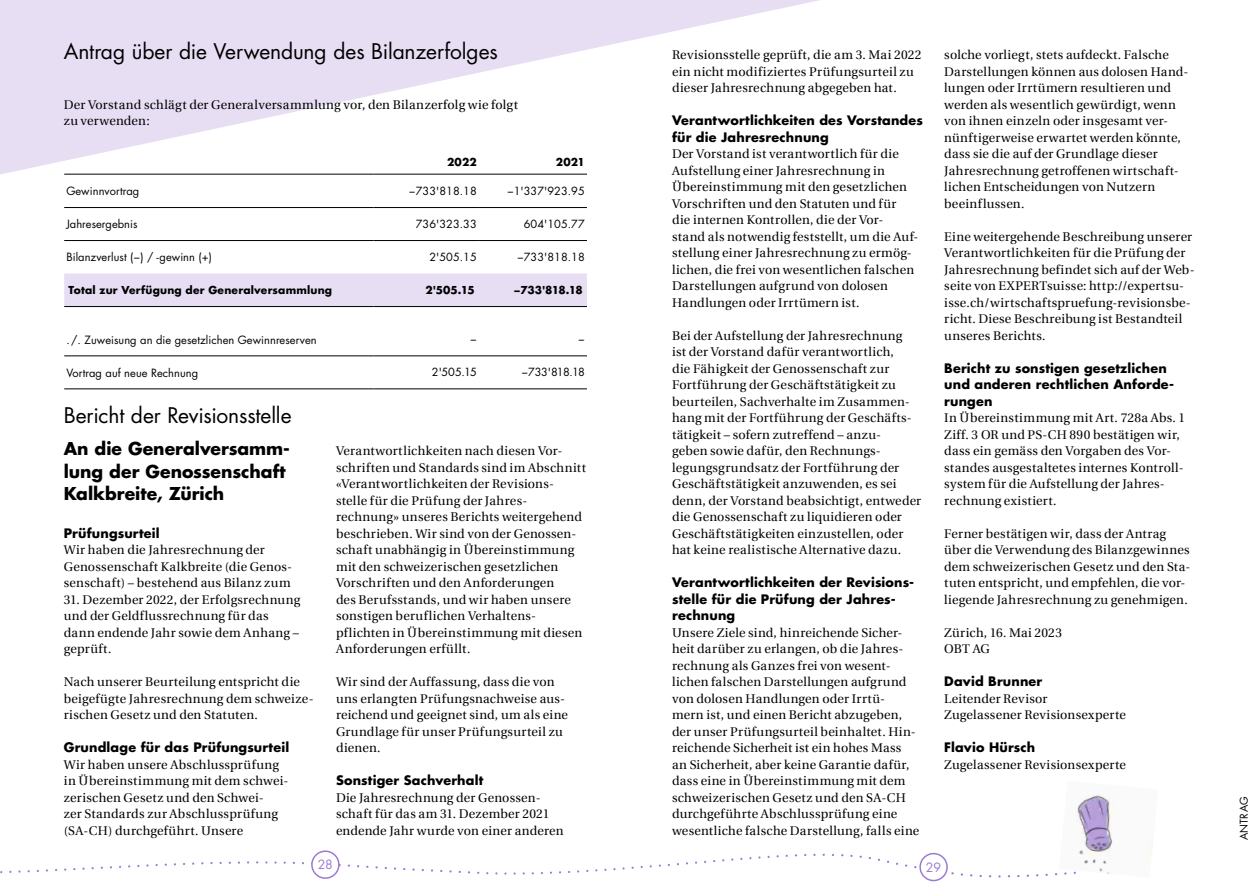
<style>
.page{position:relative;width:1259px;height:893px;background:#fff}
.page>*{position:absolute;margin:0;border:0;box-sizing:border-box;transform-origin:0 0}
.t1{font:21px "Futura LT Pro";letter-spacing:-.005em;color:#000}
.t2{font:700 17.25px/22.5px "Futura LT Pro";color:#000}
.t3{font:700 12.75px/16.5px "Futura LT Pro";letter-spacing:.01em;color:#000}
.t4{font:12.6px/16.5px "Utopia";letter-spacing:.02em;color:#000}
.t5{font:12.45px "Futura LT Pro";color:#9d7ad2}
.t6{font:11.1px "Futura LT Pro";letter-spacing:.005em;color:#000}
.t7{font:10.95px "Futura LT Pro";letter-spacing:.005em;color:#000}
.t8{font:700 10.65px "Futura LT Pro";letter-spacing:.015em;color:#000}
.t9{font:10.5px "Futura LT Pro";letter-spacing:.02em;color:#000}
</style>
<div class="page">
<svg style="left:0;top:852px;width:1058px;height:28px"></svg>
<div style="left:920px;top:854px;width:27px;height:26px;background:#fff;border-radius:50%"></div>
<div style="left:919px;top:853px;width:29px;height:28px;border:2px solid #9d7ad2;border-radius:50%"></div>
<div style="left:312px;top:851px;width:27px;height:27px;background:#fff;border-radius:50%"></div>
<div style="left:311px;top:850px;width:28px;height:29px;border:2px solid #9d7ad2;border-radius:50%"></div>
<svg style="left:0;top:0;width:820px;height:174px;fill:#e7def4"></svg>
<div style="left:64px;top:274px;width:523px;height:32px;background:#e7def4"></div>
<hr style="left:373px;top:207px;width:106px;height:1px;background:#000">
<hr style="left:479px;top:207px;width:108px;height:1px;background:#000">
<hr style="left:64px;top:174px;width:309px;height:1px;background:#000">
<hr style="left:373px;top:174px;width:106px;height:1px;background:#000">
<hr style="left:479px;top:174px;width:108px;height:1px;background:#000">
<hr style="left:64px;top:240px;width:309px;height:1px;background:#000">
<hr style="left:373px;top:240px;width:106px;height:1px;background:#000">
<hr style="left:479px;top:240px;width:108px;height:1px;background:#000">
<hr style="left:64px;top:207px;width:309px;height:1px;background:#000">
<hr style="left:64px;top:306px;width:309px;height:1px;background:#000">
<hr style="left:373px;top:306px;width:106px;height:1px;background:#000">
<hr style="left:479px;top:306px;width:108px;height:1px;background:#000">
<hr style="left:64px;top:356px;width:309px;height:1px;background:#000">
<hr style="left:373px;top:356px;width:106px;height:1px;background:#000">
<hr style="left:479px;top:356px;width:108px;height:1px;background:#000">
<hr style="left:64px;top:389px;width:309px;height:1px;background:#000">
<hr style="left:373px;top:389px;width:106px;height:1px;background:#000">
<hr style="left:479px;top:389px;width:108px;height:1px;background:#000">
<img style="left:1064px;top:795px;width:89px;height:80px">
<h1 class="t1" style="left:64px;top:37px;width:435px">Antrag über die Verwendung des Bilanzerfolges</h1>
<p class="t4" style="left:64px;top:96px;width:456px">Der Vorstand schlägt der Generalversammlung vor, den Bilanzerfolg wie folgt zu verwenden:</p>
<p class="t8" style="left:447px;top:153px;width:31px">2022</p>
<p class="t8" style="left:556px;top:153px;width:30px">2021</p>
<p class="t6" style="left:66px;top:184px;width:75px">Gewinnvortrag</p>
<p class="t7" style="left:409px;top:184px;width:69px">−733'818.18</p>
<p class="t7" style="left:507px;top:184px;width:79px">−1'337'923.95</p>
<p class="t6" style="left:66px;top:217px;width:73px">Jahresergebnis</p>
<p class="t7" style="left:416px;top:217px;width:62px">736'323.33</p>
<p class="t7" style="left:524px;top:217px;width:62px">604'105.77</p>
<p class="t6" style="left:66px;top:250px;width:147px">Bilanzverlust (−) / -gewinn (+)</p>
<p class="t7" style="left:429px;top:250px;width:49px">2'505.15</p>
<p class="t7" style="left:517px;top:250px;width:69px">−733'818.18</p>
<p class="t8" style="left:68px;top:282px;width:265px">Total zur Verfügung der Generalversammlung</p>
<p class="t8" style="left:426px;top:282px;width:51px">2'505.15</p>
<p class="t8" style="left:513px;top:282px;width:71px">−733'818.18</p>
<p class="t6" style="left:66px;top:332px;width:252px">./. Zuweisung an die gesetzlichen Gewinnreserven</p>
<p class="t7" style="left:470px;top:332px;width:8px">−</p>
<p class="t7" style="left:578px;top:332px;width:8px">−</p>
<p class="t6" style="left:66px;top:365px;width:133px">Vortrag auf neue Rechnung</p>
<p class="t7" style="left:432px;top:365px;width:46px">2'505.15</p>
<p class="t7" style="left:521px;top:365px;width:65px">−733'818.18</p>
<h1 class="t1" style="left:64px;top:401px;width:229px">Bericht der Revisionsstelle</h1>
<h2 class="t2" style="left:64px;top:437px;width:228px">An die Generalversamm&shy;lung der Genossenschaft<br>Kalkbreite, Zürich</h2>
<p class="t3" style="left:64px;top:524px;width:97px">Prüfungsurteil</p>
<p class="t4" style="left:64px;top:542px;width:230px">Wir haben die Jahresrechnung der<br>Genossenschaft Kalkbreite (die Genos&shy;senschaft) – bestehend aus Bilanz zum</p>
<p class="t4" style="left:64px;top:591px;width:238px">31. Dezember 2022, der Erfolgsrechnung und der Geldflussrechnung für das dann endende Jahr sowie dem Anhang – geprüft.</p>
<p class="t4" style="left:64px;top:674px;width:251px">Nach unserer Beurteilung entspricht die beigefügte Jahresrechnung dem schweize&shy;rischen Gesetz und den Statuten.</p>
<p class="t3" style="left:64px;top:739px;width:227px">Grundlage für das Prüfungsurteil</p>
<p class="t4" style="left:64px;top:756px;width:226px">Wir haben unsere Abschlussprüfung in Übereinstimmung mit dem schwei&shy;zerischen Gesetz und den Schwei-<br>zer Standards zur Abschlussprüfung (SA- CH) durchgeführt. Unsere</p>
<p class="t4" style="left:336px;top:443px;width:251px">Verantwortlichkeiten nach diesen Vor&shy;schriften und Standards sind im Abschnitt «Verantwortlichkeiten der Revisions&shy;stelle für die Prüfung der Jahres&shy;rechnung» unseres Berichts weitergehend beschrieben. Wir sind von der Genossen&shy;schaft unabhängig in Übereinstimmung mit den schweizerischen gesetzlichen Vorschriften und den Anforderungen<br>des Berufsstands, und wir haben unsere sonstigen beruflichen Verhaltens&shy;pflichten in Übereinstimmung mit diesen Anforderungen erfüllt.</p>
<p class="t4" style="left:336px;top:674px;width:234px">Wir sind der Auffassung, dass die von uns erlangten Prüfungsnachweise aus&shy;reichend und geeignet sind, um als eine<br>Grundlage für unser Prüfungsurteil zu dienen.</p>
<p class="t3" style="left:336px;top:772px;width:149px">Sonstiger Sachverhalt</p>
<p class="t4" style="left:336px;top:789px;width:229px">Die Jahresrechnung der Genossen&shy;schaft für das am 31. Dezember 2021 endende Jahr wurde von einer anderen</p>
<p class="t4" style="left:672px;top:47px;width:251px">Revisionsstelle geprüft, die am 3. Mai 2022 ein nicht modifiziertes Prüfungsurteil zu dieser Jahresrechnung abgegeben hat.</p>
<p class="t3" style="left:672px;top:112px;width:252px">Verantwortlichkeiten des Vorstandes für die Jahresrechnung</p>
<p class="t4" style="left:672px;top:146px;width:248px">Der Vorstand ist verantwortlich für die Aufstellung einer Jahresrechnung in Übereinstimmung mit den gesetzlichen Vorschriften und den Statuten und für<br>die internen Kontrollen, die der Vor&shy;stand als notwendig feststellt, um die Auf&shy;stellung einer Jahresrechnung zu ermög&shy;lichen, die frei von wesentlichen falschen Darstellungen aufgrund von dolosen Handlungen oder Irrtümern ist.</p>
<p class="t4" style="left:672px;top:327px;width:251px">Bei der Aufstellung der Jahresrechnung<br>ist der Vorstand dafür verantwortlich,<br>die Fähigkeit der Genossenschaft zur Fortführung der Geschäftstätigkeit zu beurteilen, Sachverhalte im Zusammen&shy;hang mit der Fortführung der Geschäfts&shy;tätigkeit – sofern zutreffend – anzu-<br>geben sowie dafür, den Rechnungs&shy;legungsgrundsatz der Fortführung der Geschäftstätigkeit anzuwenden, es sei denn, der Vorstand beabsichtigt, entweder die Genossenschaft zu liquidieren oder Geschäftstätigkeiten einzustellen, oder hat keine realistische Alternative dazu.</p>
<p class="t3" style="left:672px;top:574px;width:244px">Verantwortlichkeiten der Revisions&shy;stelle für die Prüfung der Jahres&shy;rechnung</p>
<p class="t4" style="left:672px;top:624px;width:249px">Unsere Ziele sind, hinreichende Sicher&shy;heit darüber zu erlangen, ob die Jahres&shy;rechnung als Ganzes frei von wesent&shy;lichen falschen Darstellungen aufgrund von dolosen Handlungen oder Irrtü&shy;mern ist, und einen Bericht abzugeben, der unser Prüfungsurteil beinhaltet. Hin&shy;reichende Sicherheit ist ein hohes Mass an Sicherheit, aber keine Garantie dafür, dass eine in Übereinstimmung mit dem schweizerischen Gesetz und den SA- CH durchgeführte Abschlussprüfung eine wesentliche falsche Darstellung, falls eine</p>
<p class="t4" style="left:944px;top:47px;width:246px">solche vorliegt, stets aufdeckt. Falsche Darstellungen können aus dolosen Hand&shy;lungen oder Irrtümern resultieren und werden als wesentlich gewürdigt, wenn von ihnen einzeln oder insgesamt ver&shy;nünftigerweise erwartet werden könnte, dass sie die auf der Grundlage dieser Jahresrechnung getroffenen wirtschaft&shy;lichen Entscheidungen von Nutzern beeinflussen.</p>
<p class="t4" style="left:944px;top:228px;width:252px">Eine weitergehende Beschreibung unserer Verantwortlichkeiten für die Prüfung der Jahresrechnung befindet sich auf der Web&shy;seite von EXPERTsuisse: http://expertsu&shy;isse.ch/wirtschaftspruefung-revisionsbe&shy;richt. Diese Beschreibung ist Bestandteil unseres Berichts.</p>
<p class="t3" style="left:944px;top:359px;width:231px">Bericht zu sonstigen gesetzlichen und anderen rechtlichen Anforde&shy;rungen</p>
<p class="t4" style="left:944px;top:410px;width:242px">In Übereinstimmung mit Art. 728a Abs. 1<br>Ziff. 3 OR und PS- CH 890 bestätigen wir, dass ein gemäss den Vorgaben des Vor&shy;standes ausgestaltetes internes Kontroll&shy;system für die Aufstellung der Jahres&shy;rechnung existiert.</p>
<p class="t4" style="left:944px;top:525px;width:247px">Ferner bestätigen wir, dass der Antrag über die Verwendung des Bilanzgewinnes dem schweizerischen Gesetz und den Sta&shy;tuten entspricht, und empfehlen, die vor&shy;liegende Jahresrechnung zu genehmigen.</p>
<p class="t4" style="left:944px;top:624px;width:119px">Zürich, 16. Mai 2023<br>OBT AG</p>
<p class="t3" style="left:944px;top:673px;width:100px">David Brunner</p>
<p class="t4" style="left:944px;top:690px;width:183px">Leitender Revisor<br>Zugelassener Revisionsexperte</p>
<p class="t3" style="left:944px;top:739px;width:93px">Flavio Hürsch</p>
<p class="t4" style="left:944px;top:756px;width:183px">Zugelassener Revisionsexperte</p>
<p class="t5" style="left:318px;top:856px;width:17px">28</p>
<p class="t5" style="left:926px;top:858px;width:17px">29</p>
<p class="t9" style="left:1236px;top:840px;width:45px;rotate:-90deg">ANTRAG</p>
</div>
